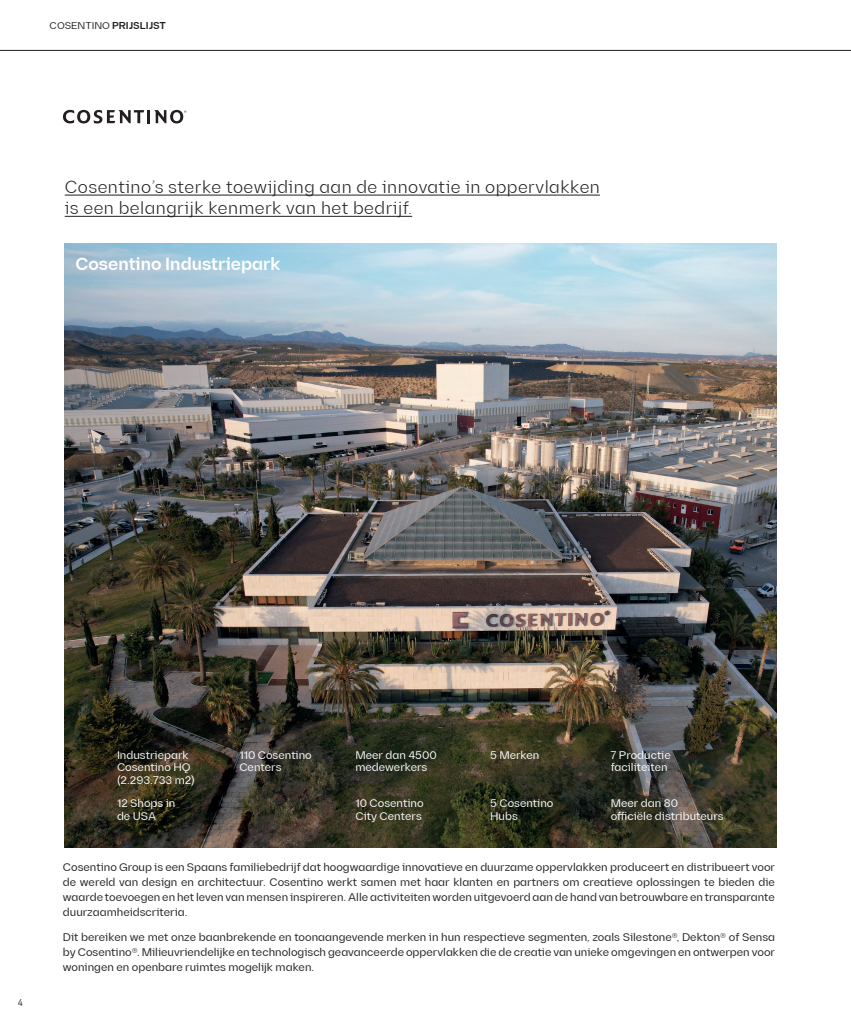
<style>
.page{position:relative;width:851px;height:1028px;background:#fff}
.page>*{position:absolute;margin:0;border:0;box-sizing:border-box;transform-origin:0 0}
.t1{font:300 17.5px/21.2px "Diagramm";letter-spacing:.025em;color:#231f20}
.t2{font:600 17.5px "Diagramm";color:#fff}
.t3{font:11.25px/15px "Diagramm";color:#231f20;text-align:justify}
.t4{font:11.25px/12.5px "Diagramm";color:#fff}
.t5{font:300 11.25px "PF Handbook Pro";color:#231f20}
.t6{font:600 10px "Diagramm";color:#231f20}
.s1{font-weight:400}
</style>
<div class="page">
<svg style="left:63px;top:110px;width:123px;height:13px"></svg>
<hr style="left:65px;top:195px;width:535px;height:1px;background:#231f20">
<hr style="left:65px;top:216px;width:347px;height:1px;background:#231f20">
<img style="left:65px;top:243px;width:711px;height:604px">
<hr style="left:0;top:50px;width:850px;height:1px;background:#231f20">
<p class="t6" style="left:50px;top:19px;width:118px"><span class="s1">COSENTINO</span> PRIJSLIJST</p>
<h1 class="t1" style="left:65px;top:176px;width:536px">Cosentino’s sterke toewijding aan de innovatie in oppervlakken is een belangrijk kenmerk van het bedrijf.</h1>
<h1 class="t2" style="left:75px;top:253px;width:207px">Cosentino Industriepark</h1>
<p class="t5" style="left:18px;top:995px;width:7px">4</p>
<p class="t4" style="left:117px;top:748px;width:79px">Industriepark<br>Cosentino HQ (2.293.733 m2)</p>
<p class="t4" style="left:117px;top:797px;width:60px">12 Shops in de USA</p>
<p class="t4" style="left:239px;top:748px;width:74px">110 Cosentino<br>Centers</p>
<p class="t4" style="left:355px;top:748px;width:83px">Meer dan 4500 medewerkers</p>
<p class="t4" style="left:355px;top:797px;width:70px">10 Cosentino<br>City Centers</p>
<p class="t4" style="left:490px;top:748px;width:51px">5 Merken</p>
<p class="t4" style="left:490px;top:797px;width:65px">5 Cosentino<br>Hubs</p>
<p class="t4" style="left:610px;top:748px;width:62px">7 Productie faciliteiten</p>
<p class="t4" style="left:610px;top:797px;width:114px">Meer dan 80<br>officiële distributeurs</p>
<p class="t3" style="left:63px;top:860px;width:713px">Cosentino Group is een Spaans familiebedrijf dat hoogwaardige innovatieve en duurzame oppervlakken produceert en distribueert voor de wereld van design en architectuur. Cosentino werkt samen met haar klanten en partners om creatieve oplossingen te bieden die waarde toevoegen en het leven van mensen inspireren. Alle activiteiten worden uitgevoerd aan de hand van betrouwbare en transparante duurzaamheidscriteria.</p>
<p class="t3" style="left:63px;top:929px;width:713px">Dit bereiken we met onze baanbrekende en toonaangevende merken in hun respectieve segmenten, zoals Silestone®, Dekton® of Sensa by Cosentino®. Milieuvriendelijke en technologisch geavanceerde oppervlakken die de creatie van unieke omgevingen en ontwerpen voor woningen en openbare ruimtes mogelijk maken.</p>
</div>
